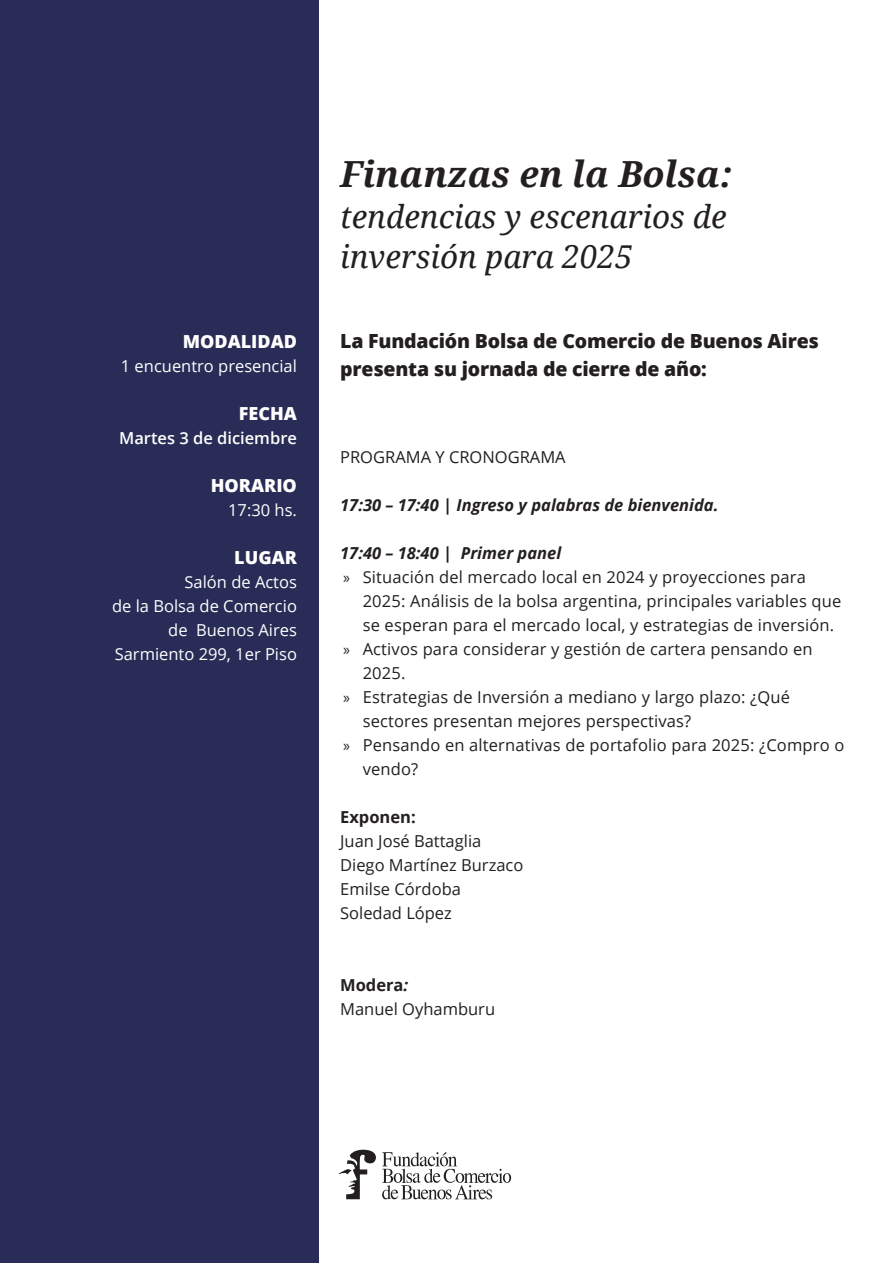
<style>
.page{position:relative;width:893px;height:1263px;background:#fff}
.page>*{position:absolute;margin:0;border:0;box-sizing:border-box;transform-origin:0 0}
.t1{font:italic 700 36px "Noto Serif";color:#231f20}
.t2{font:italic 31.5px/40.5px "Noto Serif";color:#231f20}
.t3{font:800 19.5px/28.5px "Open Sans";letter-spacing:-.01em;color:#231f20}
.t4{font:800 18px "Open Sans";color:#fff}
.t5{font:16.5px/24px "Open Sans";letter-spacing:.01em;color:#231f20}
.t6{font:16.5px "Open Sans";color:#fff}
.t7{font:italic 700 16.5px "Open Sans";color:#231f20}
.t8{font:600 16.5px "Open Sans";color:#fff}
.t9{font:700 16.5px "Open Sans";color:#231f20}
.s1{font-family:"Myriad Pro"}
.s2{font-style:italic}
</style>
<div class="page">
<div style="left:0;top:0;width:318px;height:1263px;background:#282c56"></div>
<svg style="left:382px;top:1152px;width:129px;height:47px"></svg>
<svg style="left:339px;top:1150px;width:37px;height:49px"></svg>
<p class="t4" style="left:183px;top:327px;width:116px">MODALIDAD</p>
<p class="t6" style="left:121px;top:354px;width:178px">1 encuentro presencial</p>
<p class="t4" style="left:239px;top:399px;width:60px">FECHA</p>
<p class="t8" style="left:119px;top:426px;width:179px">Martes 3 de diciembre</p>
<p class="t4" style="left:211px;top:471px;width:88px">HORARIO</p>
<p class="t6" style="left:228px;top:498px;width:70px">17:30 hs.</p>
<p class="t4" style="left:234px;top:543px;width:64px">LUGAR</p>
<p class="t6" style="left:185px;top:570px;width:114px">Salón de Actos</p>
<p class="t6" style="left:112px;top:594px;width:186px">de la Bolsa de Comercio</p>
<p class="t6" style="left:168px;top:618px;width:130px">de Buenos Aires</p>
<p class="t6" style="left:115px;top:642px;width:184px">Sarmiento 299, 1er Piso</p>
<p class="t1" style="left:340px;top:149px;width:394px">Finanzas en la Bolsa:</p>
<p class="t2" style="left:340px;top:195px;width:388px">tendencias y escenarios de inversión para 2025</p>
<p class="t3" style="left:340px;top:325px;width:480px">La Fundación Bolsa de Comercio de Buenos Aires presenta su jornada de cierre de año:</p>
<p class="t5" style="left:340px;top:445px;width:227px">PROGRAMA Y CRONOGRAMA</p>
<p class="t7" style="left:340px;top:494px;width:380px">17:30 – 17:40 | Ingreso y palabras de bienvenida.</p>
<p class="t7" style="left:340px;top:542px;width:223px">17:40 – 18:40 | Primer panel</p>
<p class="t5" style="left:363px;top:565px;width:480px;text-indent:-20px"><span class="s1">»</span> Situación del mercado local en 2024 y proyecciones para<br>2025: Análisis de la bolsa argentina, principales variables que se esperan para el mercado local, y estrategias de inversión.</p>
<p class="t5" style="left:363px;top:637px;width:451px;text-indent:-20px"><span class="s1">»</span> Activos para considerar y gestión de cartera pensando en<br>2025.</p>
<p class="t5" style="left:363px;top:685px;width:429px;text-indent:-20px"><span class="s1">»</span> Estrategias de Inversión a mediano y largo plazo: ¿Qué sectores presentan mejores perspectivas?</p>
<p class="t5" style="left:363px;top:733px;width:483px;text-indent:-20px"><span class="s1">»</span> Pensando en alternativas de portafolio para 2025: ¿Compro o vendo?</p>
<p class="t9" style="left:340px;top:806px;width:77px">Exponen:</p>
<p class="t5" style="left:340px;top:829px;width:143px">Juan José Battaglia</p>
<p class="t5" style="left:340px;top:853px;width:185px">Diego Martínez Burzaco</p>
<p class="t5" style="left:340px;top:877px;width:122px">Emilse Córdoba</p>
<p class="t5" style="left:340px;top:901px;width:113px">Soledad López</p>
<p class="t9" style="left:340px;top:974px;width:70px">Modera<span class="s2">:</span></p>
<p class="t5" style="left:340px;top:997px;width:156px">Manuel Oyhamburu</p>
</div>
